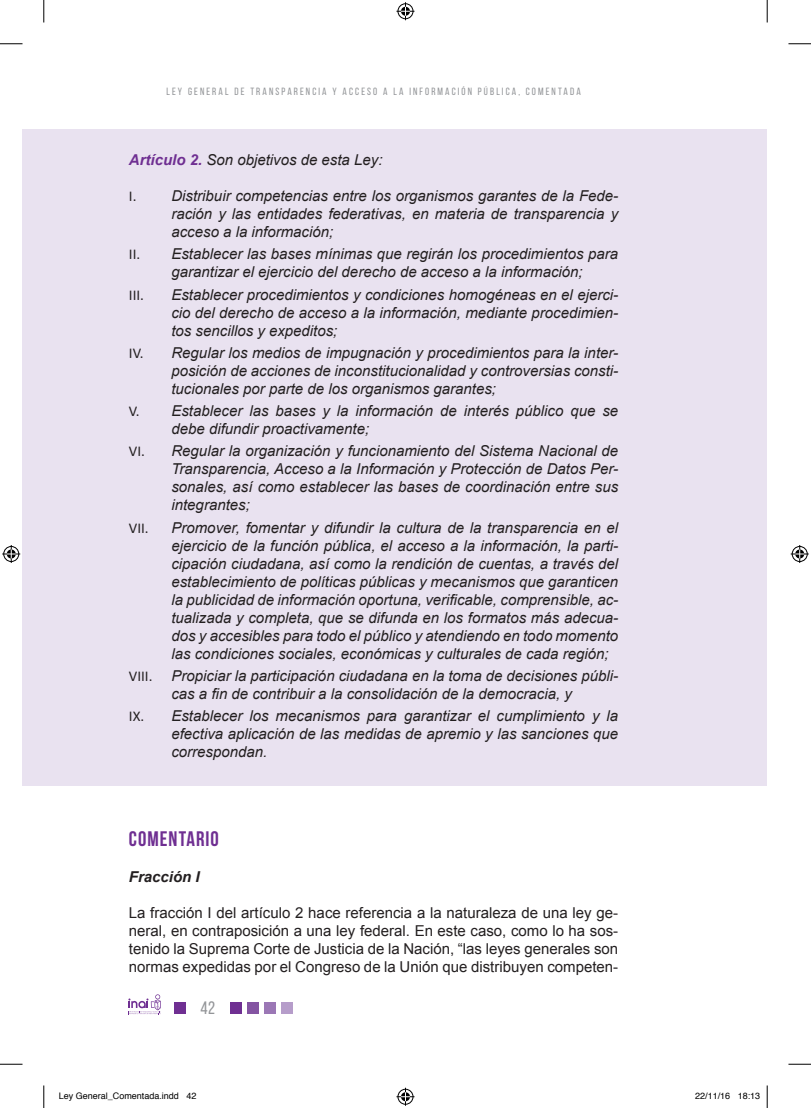
<style>
.page{position:relative;width:811px;height:1108px;background:#fff}
.page>*{position:absolute;margin:0;border:0;box-sizing:border-box;transform-origin:0 0}
.t1{font:700 21px "Bebas Neue";letter-spacing:.05em;color:#6f2f92}
.t2{font:18px "Bebas Neue";color:#939598}
.t3{font:italic 15px/18px "Arial";color:#231f20;text-align:justify}
.t4{font:15px/18px "Arial";color:#231f20;text-align:justify}
.t5{font:15px "Calibri";color:#231f20}
.t6{font:italic 700 15px "Arial";color:#231f20}
.t7{font:10.5px "Bebas Neue";letter-spacing:.2em;color:#939598}
.t8{font:9px "Helvetica";color:#000}
.s1{font-weight:700;color:#6f2f92}
.s2{font-family:"Calibri";font-style:normal}
</style>
<div class="page">
<svg style="left:128px;top:994px;width:33px;height:20px"></svg>
<div style="left:230px;top:1002px;width:12px;height:12px;background:#6f2f92"></div>
<div style="left:173px;top:1002px;width:12px;height:12px;background:#6f2f92"></div>
<div style="left:247px;top:1002px;width:12px;height:12px;background:#8454a2"></div>
<div style="left:264px;top:1002px;width:12px;height:12px;background:#9b77b5"></div>
<div style="left:281px;top:1002px;width:12px;height:12px;background:#b69dca"></div>
<div style="left:22px;top:129px;width:745px;height:657px;background:#e9e2f0"></div>
<svg style="left:0;top:44px;width:22px;height:1px"></svg>
<svg style="left:788px;top:44px;width:22px;height:1px"></svg>
<svg style="left:0;top:1064px;width:22px;height:1px"></svg>
<svg style="left:788px;top:1064px;width:22px;height:1px"></svg>
<svg style="left:44px;top:0;width:1px;height:22px"></svg>
<svg style="left:44px;top:1085px;width:1px;height:23px"></svg>
<svg style="left:766px;top:0;width:1px;height:22px"></svg>
<svg style="left:766px;top:1085px;width:1px;height:23px"></svg>
<svg style="left:396px;top:2px;width:18px;height:18px"></svg>
<svg style="left:396px;top:1088px;width:18px;height:18px"></svg>
<svg style="left:2px;top:545px;width:18px;height:18px"></svg>
<svg style="left:790px;top:545px;width:18px;height:18px"></svg>
<p class="t7" style="left:166px;top:86px;width:416px">LEY GENERAL DE TRANSPARENCIA Y ACCESO A LA INFORMACIÓN PÚBLICA, COMENTADA</p>
<p class="t3" style="left:129px;top:151px;width:255px"><span class="s1">Artículo 2.</span> Son objetivos de esta Ley:</p>
<p class="t3" style="left:171px;top:187px;width:448px;text-indent:-43px"><span class="s2">I.</span> Distribuir competencias entre los organismos garantes de la Fede&shy;ración y las entidades federativas, en materia de transparencia y acceso a la información;</p>
<p class="t3" style="left:129px;top:245px;width:490px;text-align:center"><span class="s2">II.</span> Establecer las bases mínimas que regirán los procedimientos para garantizar el ejercicio del derecho de acceso a la información;</p>
<p class="t5" style="left:129px;top:285px;width:17px">III.</p>
<p class="t3" style="left:171px;top:286px;width:448px">Establecer procedimientos y condiciones homogéneas en el ejerci&shy;cio del derecho de acceso a la información, mediante procedimien&shy;tos sencillos y expeditos;</p>
<p class="t3" style="left:171px;top:344px;width:448px;text-indent:-43px"><span class="s2">IV.</span> Regular los medios de impugnación y procedimientos para la inter&shy;posición de acciones de inconstitucionalidad y controversias consti&shy;tucionales por parte de los organismos garantes;</p>
<p class="t3" style="left:171px;top:402px;width:448px;text-indent:-43px"><span class="s2">V.</span> Establecer las bases y la información de interés público que se debe difundir proactivamente;</p>
<p class="t3" style="left:171px;top:442px;width:448px;text-indent:-43px"><span class="s2">VI.</span> Regular la organización y funcionamiento del Sistema Nacional de Transparencia, Acceso a la Información y Protección de Datos Per&shy;sonales, así como establecer las bases de coordinación entre sus integrantes;</p>
<p class="t5" style="left:129px;top:518px;width:21px">VII.</p>
<p class="t3" style="left:171px;top:519px;width:448px">Promover, fomentar y difundir la cultura de la transparencia en el ejercicio de la función pública, el acceso a la información, la parti&shy;cipación ciudadana, así como la rendición de cuentas, a través del establecimiento de políticas públicas y mecanismos que garanticen la publicidad de información oportuna, verificable, comprensible, ac&shy;tualizada y completa, que se difunda en los formatos más adecua&shy;dos y accesibles para todo el público y atendiendo en todo momento las condiciones sociales, económicas y culturales de cada región;</p>
<p class="t5" style="left:129px;top:666px;width:25px">VIII.</p>
<p class="t3" style="left:171px;top:667px;width:448px">Propiciar la participación ciudadana en la toma de decisiones públi&shy;cas a fin de contribuir a la consolidación de la democracia, y</p>
<p class="t3" style="left:171px;top:707px;width:448px;text-indent:-43px"><span class="s2">IX.</span> Establecer los mecanismos para garantizar el cumplimiento y la efectiva aplicación de las medidas de apremio y las sanciones que correspondan.</p>
<h1 class="t1" style="left:129px;top:827px;width:91px">COMENTARIO</h1>
<p class="t6" style="left:129px;top:867px;width:72px">Fracción I</p>
<p class="t4" style="left:129px;top:904px;width:490px">La fracción I del artículo 2 hace referencia a la naturaleza de una ley ge&shy;neral, en contraposición a una ley federal. En este caso, como lo ha sos&shy;tenido la Suprema Corte de Justicia de la Nación, “las leyes generales son normas expedidas por el Congreso de la Unión que distribuyen competen-</p>
<p class="t2" style="left:200px;top:998px;width:16px">42</p>
<p class="t8" style="left:59px;top:1089px;width:139px">Ley General_Comentada.indd 42</p>
<p class="t8" style="left:695px;top:1089px;width:67px">22/11/16 18:13</p>
</div>
